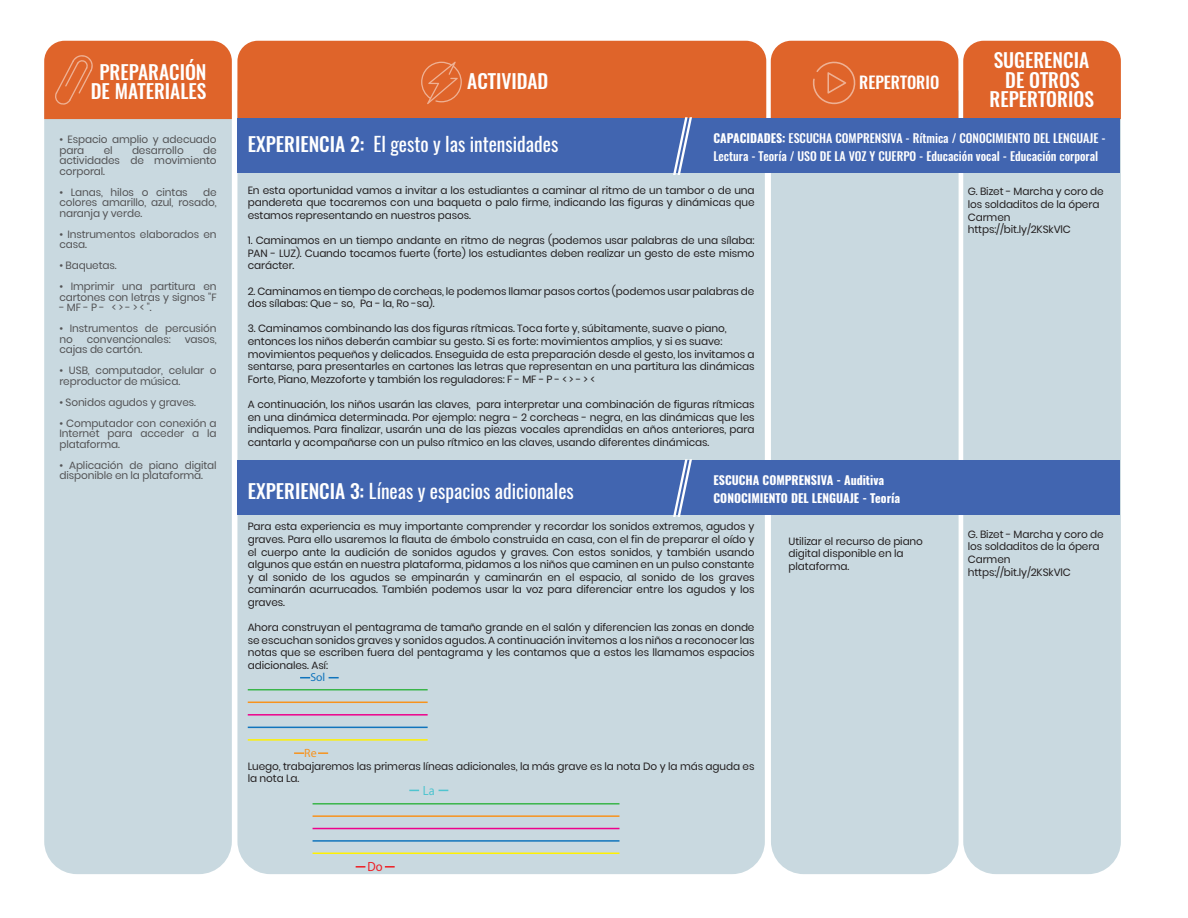
<style>
.page{position:relative;width:1188px;height:918px;background:#fff}
.page>*{position:absolute;margin:0;border:0;box-sizing:border-box;transform-origin:0 0}
.t1{font:19.5px "Oswald";color:#fff}
.t2{font:500 19.5px/19.5px "Oswald";color:#fff;text-align:center}
.t3{font:500 16.5px "Oswald";color:#fff}
.t4{font:13.35px "Myriad Pro";color:#ee1d23;scale:.94 1}
.t5{font:13.35px "Myriad Pro";color:#4fc4cf;scale:.94 1}
.t6{font:500 12px/18px "Oswald";color:#fff}
.t7{font:700 12px/18px "Oswald";color:#fff}
.t8{font:12px "Myriad Pro";color:#f7931d}
.t9{font:11.55px "Myriad Pro";color:#1074bc}
.t10{font:10.5px/12.6px "Poppins";letter-spacing:-.01em;color:#231f20}
.t11{font:10.5px/10.5px "Poppins";letter-spacing:-.01em;color:#535355}
.s1{font-weight:500}
.s2{font-weight:700}
</style>
<div class="page">
<div style="left:44px;top:175px;width:188px;height:699px;background:#c9d9e0"></div>
<div style="left:771px;top:175px;width:188px;height:699px;background:#c9d9e0"></div>
<div style="left:963px;top:175px;width:158px;height:699px;background:#c9d9e0"></div>
<div style="left:237px;top:175px;width:528px;height:699px;background:#c9d9e0"></div>
<div style="left:238px;top:461px;width:882px;height:54px;background:#4165b0"></div>
<svg style="left:673px;top:459px;width:19px;height:58px"></svg>
<svg style="left:44px;top:41px;width:1077px;height:134px;background:#a8716a"></svg>
<hr style="left:248px;top:689px;width:180px;height:1px;background:#3ab54a">
<hr style="left:248px;top:702px;width:180px;height:1px;background:#f7931d">
<hr style="left:248px;top:714px;width:180px;height:2px;background:#ed028c">
<hr style="left:248px;top:727px;width:180px;height:1px;background:#1074bc">
<hr style="left:248px;top:739px;width:180px;height:2px;background:#fff101">
<svg style="left:294px;top:752px;width:10px;height:2px"></svg>
<svg style="left:318px;top:752px;width:10px;height:2px"></svg>
<hr style="left:313px;top:803px;width:306px;height:2px;background:#3ab54a">
<hr style="left:313px;top:815px;width:306px;height:2px;background:#f7931d">
<hr style="left:313px;top:828px;width:306px;height:1px;background:#ed028c">
<hr style="left:313px;top:840px;width:306px;height:2px;background:#1074bc">
<hr style="left:313px;top:853px;width:306px;height:1px;background:#fff101">
<svg style="left:385px;top:866px;width:10px;height:2px"></svg>
<svg style="left:356px;top:866px;width:9px;height:2px"></svg>
<h1 class="t2" style="left:91px;top:62px;width:117px">PREPARACIÓN<br>DE MATERIALES</h1>
<p class="t11" style="left:59px;top:134px;width:159px">• Espacio amplio y adecuado para</p>
<p class="t11" style="left:59px;top:145px;width:159px;text-align:justify;text-indent:144px">de actividades de movimiento corporal.</p>
<p class="t11" style="left:59px;top:187px;width:130px">• Lanas, hilos o cintas</p>
<p class="t11" style="left:104px;top:145px;width:10px">el</p>
<p class="t11" style="left:132px;top:145px;width:53px">desarrollo</p>
<p class="t11" style="left:59px;top:187px;width:159px;text-align:justify;text-indent:144px">de colores amarillo, azul, rosado, naranja y verde.</p>
<p class="t11" style="left:59px;top:229px;width:159px">• Instrumentos elaborados en casa.</p>
<p class="t11" style="left:59px;top:260px;width:59px">• Baquetas.</p>
<p class="t11" style="left:59px;top:281px;width:159px">• Imprimir una partitura en cartones con letras y signos "F</p>
<p class="t11" style="left:59px;top:302px;width:94px">- MF - P - &lt; &gt; - &gt; &lt; ".</p>
<p class="t11" style="left:59px;top:323px;width:159px">• Instrumentos de percusión no</p>
<p class="t11" style="left:87px;top:334px;width:85px">convencionales:</p>
<p class="t11" style="left:185px;top:334px;width:33px">vasos,</p>
<p class="t11" style="left:59px;top:344px;width:84px">cajas de cartón.</p>
<p class="t11" style="left:59px;top:365px;width:159px">• USB, computador, celular o reproductor de música.</p>
<p class="t11" style="left:59px;top:397px;width:138px">• Sonidos agudos y graves.</p>
<p class="t11" style="left:59px;top:418px;width:159px;text-align:justify">• Computador con conexión a Internet para acceder a la plataforma.</p>
<p class="t11" style="left:59px;top:460px;width:159px">• Aplicación de piano digital disponible en la plataforma.</p>
<h1 class="t2" style="left:467px;top:71px;width:83px">ACTIVIDAD</h1>
<h2 class="t3" style="left:859px;top:71px;width:82px">REPERTORIO</h2>
<h1 class="t2" style="left:990px;top:51px;width:106px">SUGERENCIA<br>DE OTROS<br>REPERTORIOS</h1>
<h1 class="t1" style="left:248px;top:131px;width:312px"><span class="s1">EXPERIENCIA 2:</span> El gesto y las intensidades</h1>
<p class="t6" style="left:714px;top:129px;width:394px"><span class="s2">CAPACIDADES:</span> ESCUCHA COMPRENSIVA - Rítmica / CONOCIMIENTO DEL LENGUAJE -<br>Lectura - Teoría / USO DE LA VOZ Y CUERPO - Educación vocal - Educación corporal</p>
<p class="t10" style="left:248px;top:184px;width:508px;text-align:justify">En esta oportunidad vamos a invitar a los estudiantes a caminar al ritmo de un tambor o de una pandereta que tocaremos con una baqueta o palo firme, indicando las figuras y dinámicas que estamos representando en nuestros pasos.</p>
<p class="t10" style="left:248px;top:234px;width:508px;text-align:justify">1. Caminamos en un tiempo andante en ritmo de negras (podemos usar palabras de una sílaba:<br>PAN - LUZ). Cuando tocamos fuerte (forte) los estudiantes deben realizar un gesto de este mismo carácter.</p>
<p class="t10" style="left:248px;top:285px;width:508px">2. Caminamos en tiempo de corcheas, le podemos llamar pasos cortos (podemos usar palabras de dos sílabas: Que - so, Pa - la, Ro -sa).</p>
<p class="t10" style="left:248px;top:322px;width:508px">3. Caminamos combinando las dos figuras rítmicas. Toca forte y, súbitamente, suave o piano, entonces los niños deberán cambiar su gesto. Si es forte: movimientos amplios, y si es suave: movimientos pequeños y delicados. Enseguida de esta preparación desde el gesto, los invitamos a sentarse, para presentarles en cartones las letras que representan en una partitura las dinámicas Forte, Piano, Mezzoforte y también los reguladores: F - MF - P - &lt; &gt; - &gt; &lt;</p>
<p class="t10" style="left:248px;top:398px;width:508px;text-align:justify">A continuación, los niños usarán las claves, para interpretar una combinación de figuras rítmicas en una dinámica determinada. Por ejemplo: negra - 2 corcheas - negra, en las dinámicas que les indiquemos. Para finalizar, usarán una de las piezas vocales aprendidas en años anteriores, para cantarla y acompañarse con un pulso rítmico en las claves, usando diferentes dinámicas.</p>
<h1 class="t1" style="left:248px;top:477px;width:328px"><span class="s1">EXPERIENCIA 3:</span> Líneas y espacios adicionales</h1>
<p class="t7" style="left:714px;top:471px;width:188px">ESCUCHA COMPRENSIVA - Auditiva<br>CONOCIMIENTO DEL LENGUAJE - Teoría</p>
<p class="t10" style="left:248px;top:520px;width:508px;text-align:justify">Para esta experiencia es muy importante comprender y recordar los sonidos extremos, agudos y graves. Para ello usaremos la flauta de émbolo construida en casa, con el fin de preparar el oído y el cuerpo ante la audición de sonidos agudos y graves. Con estos sonidos, y también usando algunos que están en nuestra plataforma, pidamos a los niños que caminen en un pulso constante y al sonido de los agudos se empinarán y caminarán en el espacio, al sonido de los graves caminarán acurrucados. También podemos usar la voz para diferenciar entre los agudos y los graves.</p>
<p class="t10" style="left:248px;top:621px;width:508px;text-align:justify">Ahora construyan el pentagrama de tamaño grande en el salón y diferencien las zonas en donde se escuchan sonidos graves y sonidos agudos. A continuación invitemos a los niños a reconocer las notas que se escriben fuera del pentagrama y les contamos que a estos les llamamos espacios adicionales. Así:</p>
<p class="t9" style="left:310px;top:670px;width:16px">Sol</p>
<p class="t8" style="left:304px;top:746px;width:14px">Re</p>
<p class="t10" style="left:248px;top:760px;width:508px">Luego, trabajaremos las primeras líneas adicionales, la más grave es la nota Do y la más aguda es la nota La.</p>
<p class="t4" style="left:368px;top:859px;width:18px">Do</p>
<p class="t5" style="left:423px;top:782px;width:14px">La</p>
<p class="t10" style="left:789px;top:535px;width:136px">Utilizar el recurso de piano digital disponible en la plataforma.</p>
<p class="t10" style="left:968px;top:186px;width:137px">G. Bizet - Marcha y coro de los soldaditos de la ópera<br>Carmen https://bit.ly/2KSkVlC</p>
<p class="t10" style="left:968px;top:528px;width:137px">G. Bizet - Marcha y coro de los soldaditos de la ópera<br>Carmen https://bit.ly/2KSkVlC</p>
</div>
